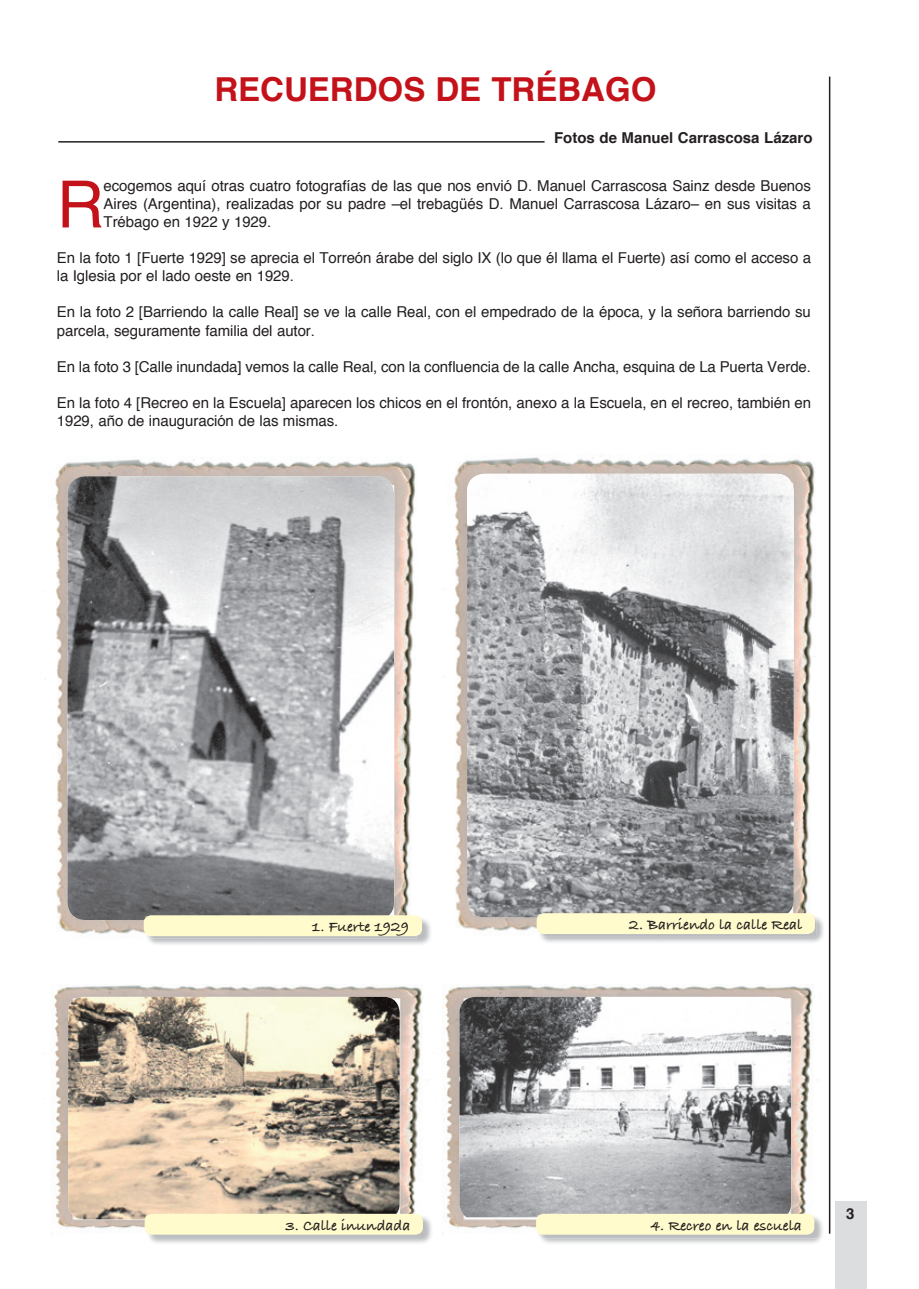
<style>
.page{position:relative;width:919px;height:1289px;background:#fff}
.page>*{position:absolute;margin:0;border:0;box-sizing:border-box;transform-origin:0 0}
.t1{font:65.25px "Helvetica";color:#c4121a}
.t2{font:700 33px "Helvetica";color:#c4121a}
.t3{font:700 15.6px "Bradley Hand ITCTT";letter-spacing:-.005em;color:#231f20}
.t4{font:15px/18px "Helvetica";letter-spacing:-.005em;color:#231f20}
.t5{font:700 15px "Helvetica";color:#231f20}
</style>
<div class="page">
<hr style="left:828px;top:77px;width:2px;height:1156px;background:#231f20">
<div style="left:835px;top:1200px;width:32px;height:88px;background:#dcdddf"></div>
<img style="left:45px;top:459px;width:371px;height:475px">
<img style="left:53px;top:984px;width:760px;height:247px">
<img style="left:434px;top:984px;width:1px;height:247px">
<img style="left:454px;top:457px;width:361px;height:474px">
<hr style="left:58px;top:141px;width:486px;height:2px;background:#231f20">
<img style="left:67px;top:476px;width:327px;height:444px">
<img style="left:68px;top:996px;width:330px;height:223px">
<img style="left:459px;top:996px;width:332px;height:221px">
<img style="left:467px;top:474px;width:326px;height:443px">
<img style="left:148px;top:919px;width:283px;height:25px">
<img style="left:145px;top:933px;width:271px;height:5px">
<div style="left:144px;top:915px;width:278px;height:21px;background:#fffbcc;border-radius:8px"></div>
<img style="left:146px;top:1214px;width:287px;height:29px">
<div style="left:145px;top:1213px;width:278px;height:21px;background:#fffbcc;border-radius:8px"></div>
<img style="left:537px;top:1214px;width:286px;height:24px">
<div style="left:536px;top:1213px;width:278px;height:21px;background:#fffbcc;border-radius:8px"></div>
<img style="left:541px;top:917px;width:283px;height:25px">
<img style="left:540px;top:914px;width:276px;height:22px">
<div style="left:536px;top:913px;width:278px;height:21px;background:#fffbcc;border-radius:8px"></div>
<h2 class="t2" style="left:214px;top:62px;width:443px">RECUERDOS DE TRÉBAGO</h2>
<p class="t5" style="left:554px;top:125px;width:260px">Fotos de Manuel Carrascosa Lázaro</p>
<h1 class="t1" style="left:57px;top:154px;width:49px">R</h1>
<p class="t4" style="left:104px;top:178px;width:709px;text-align:justify">ecogemos aquí otras cuatro fotografías de las que nos envió D. Manuel Carrascosa Sainz desde Buenos Aires (Argentina), realizadas por su padre –el trebagüés D. Manuel Carrascosa Lázaro– en sus visitas a Trébago en 1922 y 1929.</p>
<p class="t4" style="left:57px;top:250px;width:755px">En la foto 1 [Fuerte 1929] se aprecia el Torreón árabe del siglo IX (lo que él llama el Fuerte) así como el acceso a la Iglesia por el lado oeste en 1929.</p>
<p class="t4" style="left:57px;top:304px;width:755px">En la foto 2 [Barriendo la calle Real] se ve la calle Real, con el empedrado de la época, y la señora barriendo su parcela, seguramente familia del autor.</p>
<p class="t4" style="left:57px;top:358px;width:755px">En la foto 3 [Calle inundada] vemos la calle Real, con la confluencia de la calle Ancha, esquina de La Puerta Verde.</p>
<p class="t4" style="left:57px;top:394px;width:755px">En la foto 4 [Recreo en la Escuela] aparecen los chicos en el frontón, anexo a la Escuela, en el recreo, también en<br>1929, año de inauguración de las mismas.</p>
<p class="t3" style="left:312px;top:915px;width:99px">1. Fuerte 1929</p>
<p class="t3" style="left:629px;top:912px;width:174px">2. Barriendo la calle Real</p>
<p class="t3" style="left:285px;top:1213px;width:126px">3. Calle inundada</p>
<p class="t3" style="left:650px;top:1213px;width:153px">4. Recreo en la escuela</p>
<p class="t5" style="left:846px;top:1201px;width:10px">3</p>
</div>
